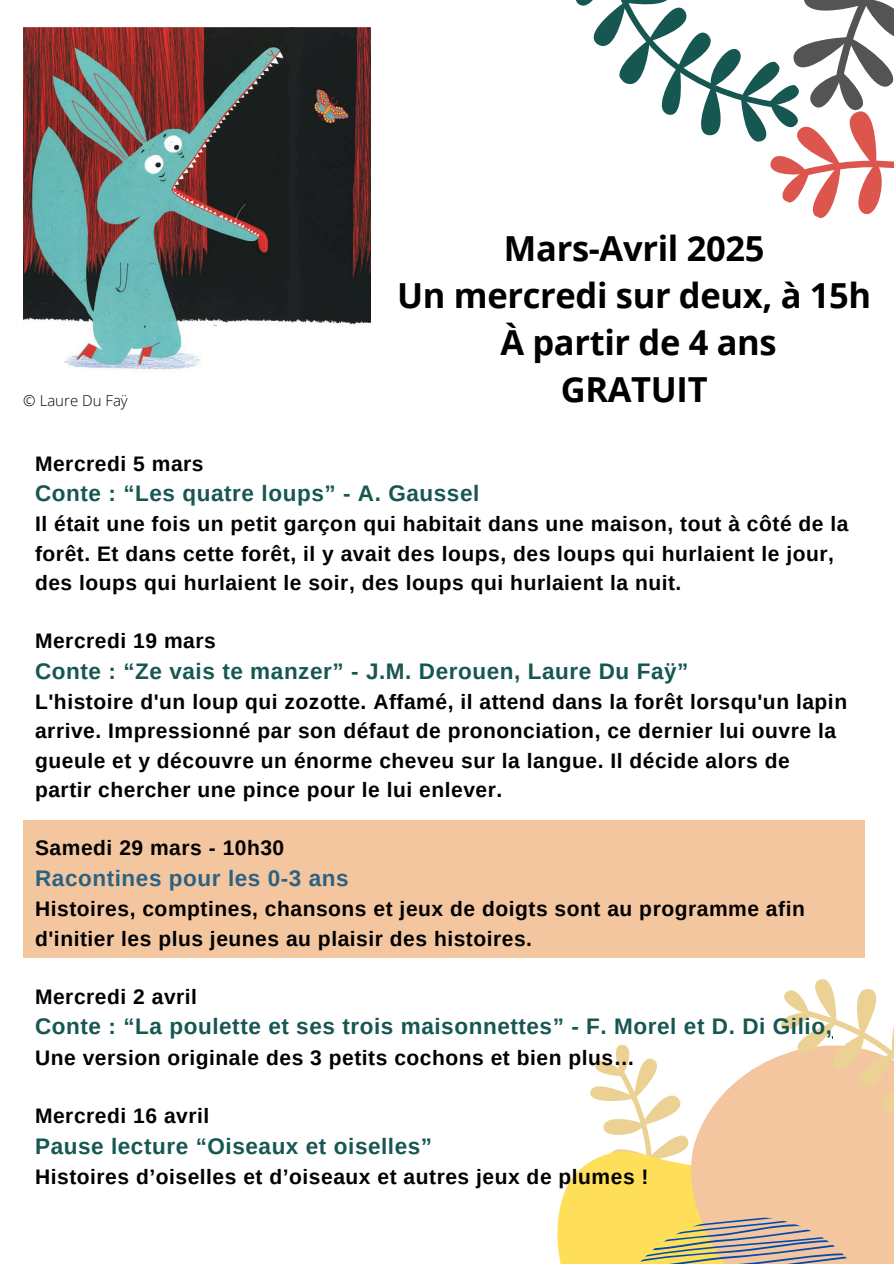
<style>
.page{position:relative;width:894px;height:1264px;background:#fff}
.page>*{position:absolute;margin:0;border:0;box-sizing:border-box;transform-origin:0 0}
.t1{font:700 34.5px/47.2px "Open Sans";letter-spacing:-.01em;color:#000;text-align:center}
.t2{font:700 22.5px "Arimo";letter-spacing:.025em;color:#165752}
.t3{font:700 22.5px "Arimo";letter-spacing:.025em;color:#2b6281}
.t4{font:700 21px/29.2px "Arimo";letter-spacing:.025em;color:#000}
.t5{font:300 15px "Open Sans";color:#000}
</style>
<div class="page">
<svg style="left:557px;top:1176px;width:17px;height:87px"></svg>
<div style="left:23px;top:820px;width:841px;height:137px;background:#f4c69f"></div>
<svg style="left:576px;top:0;width:317px;height:218px"></svg>
<svg style="left:574px;top:979px;width:319px;height:285px"></svg>
<img style="left:23px;top:27px;width:347px;height:343px">
<h2 class="t5" style="left:23px;top:390px;width:106px">© Laure Du Faÿ</h2>
<h1 class="t1" style="left:397px;top:224px;width:475px">Mars-Avril 2025<br>Un mercredi sur deux, à 15h<br>À partir de 4 ans</h1>
<h1 class="t1" style="left:560px;top:365px;width:148px">GRATUIT</h1>
<p class="t4" style="left:35px;top:448px;width:170px">Mercredi 5 mars</p>
<p class="t2" style="left:35px;top:480px;width:445px">Conte : “Les quatre loups” - A. Gaussel</p>
<p class="t4" style="left:35px;top:509px;width:814px">Il était une fois un petit garçon qui habitait dans une maison, tout à côté de la forêt. Et dans cette forêt, il y avait des loups, des loups qui hurlaient le jour, des loups qui hurlaient le soir, des loups qui hurlaient la nuit.</p>
<p class="t4" style="left:35px;top:626px;width:182px">Mercredi 19 mars</p>
<p class="t2" style="left:35px;top:658px;width:654px">Conte : “Ze vais te manzer” - J.M. Derouen, Laure Du Faÿ”</p>
<p class="t4" style="left:35px;top:687px;width:813px">L'histoire d'un loup qui zozotte. Affamé, il attend dans la forêt lorsqu'un lapin arrive. Impressionné par son défaut de prononciation, ce dernier lui ouvre la gueule et y découvre un énorme cheveu sur la langue. Il décide alors de partir chercher une pince pour le lui enlever.</p>
<p class="t4" style="left:35px;top:833px;width:251px">Samedi 29 mars - 10h30</p>
<p class="t3" style="left:35px;top:865px;width:315px">Racontines pour les 0-3 ans</p>
<p class="t4" style="left:35px;top:894px;width:771px">Histoires, comptines, chansons et jeux de doigts sont au programme afin d'initier les plus jeunes au plaisir des histoires.</p>
<p class="t4" style="left:35px;top:982px;width:163px">Mercredi 2 avril</p>
<p class="t2" style="left:35px;top:1014px;width:798px">Conte : “La poulette et ses trois maisonnettes” - F. Morel et D. Di Gilio,</p>
<p class="t4" style="left:35px;top:1042px;width:601px">Une version originale des 3 petits cochons et bien plus…</p>
<p class="t4" style="left:35px;top:1101px;width:176px">Mercredi 16 avril</p>
<p class="t2" style="left:35px;top:1133px;width:398px">Pause lecture “Oiseaux et oiselles”</p>
<p class="t4" style="left:35px;top:1162px;width:615px">Histoires d’oiselles et d’oiseaux et autres jeux de plumes !</p>
</div>
